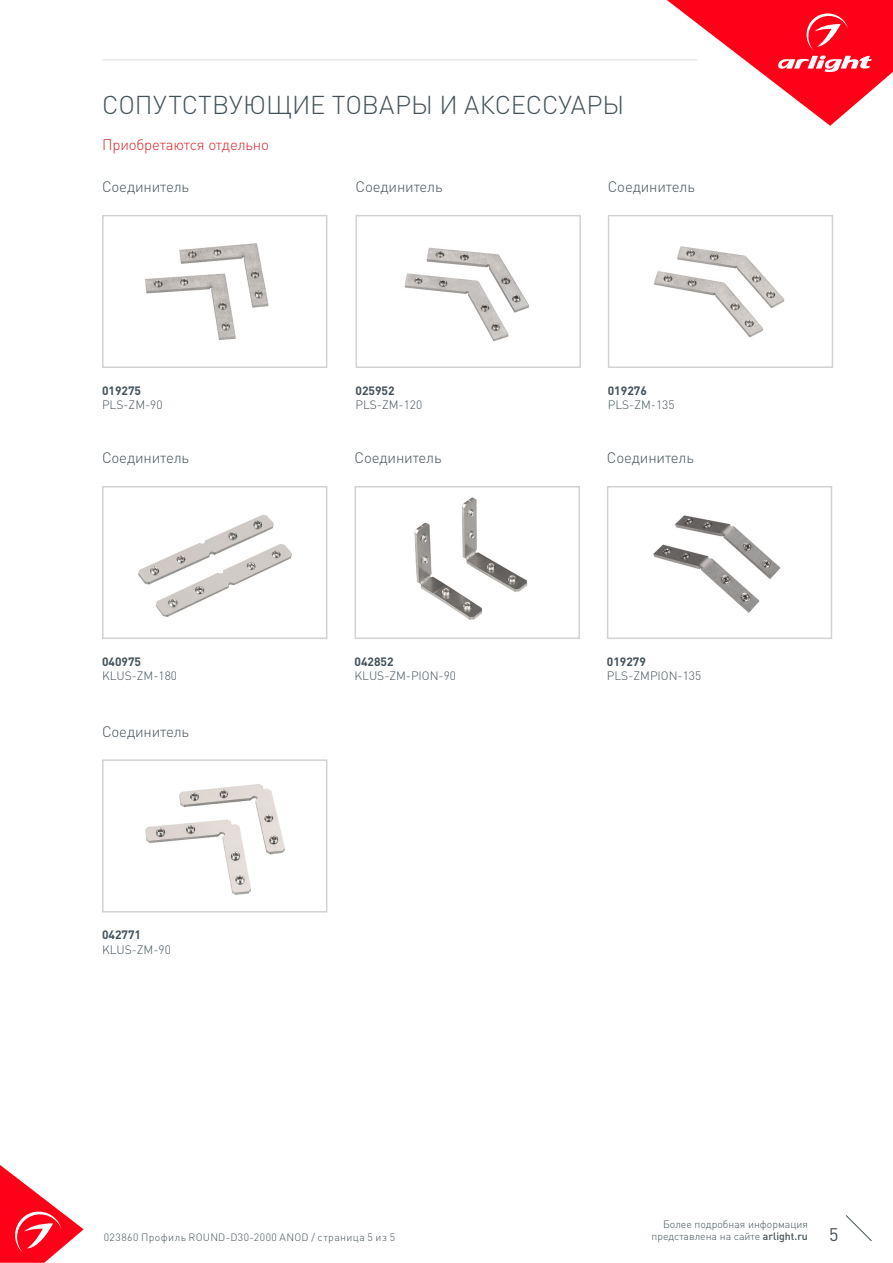
<style>
.page{position:relative;width:893px;height:1263px;background:#fff}
.page>*{position:absolute;margin:0;border:0;box-sizing:border-box;transform-origin:0 0}
.t1{font:300 25.5px "DIN Pro";color:#425159}
.t2{font:18px "DIN Pro";color:#425159}
.t3{font:300 15px "DIN Pro";letter-spacing:-.01em;color:#425159}
.t4{font:300 15px "DIN Pro";letter-spacing:-.01em;color:#d5262a}
.t5{font:300 12px "DIN Pro";color:#425159}
.t6{font:700 12px "DIN Pro";color:#425159}
.t7{font:300 10.5px "DIN Pro";color:#425159}
.t8{font:300 10.5px "DIN Pro";letter-spacing:.04em;color:#425159}
.s1{font-weight:500}
</style>
<div class="page">
<svg style="left:0;top:1165px;width:84px;height:98px"></svg>
<svg style="left:845px;top:1215px;width:27px;height:26px"></svg>
<svg style="left:667px;top:0;width:226px;height:126px"></svg>
<hr style="left:102px;top:60px;width:595px;height:1px;background:#dcdddf">
<img style="left:404px;top:247px;width:125px;height:95px">
<div style="left:355px;top:215px;width:226px;height:153px;border:2px solid #d1d2d4"></div>
<img style="left:654px;top:246px;width:131px;height:92px">
<div style="left:608px;top:215px;width:225px;height:153px;border:2px solid #d1d2d4"></div>
<img style="left:138px;top:515px;width:154px;height:102px">
<div style="left:102px;top:486px;width:225px;height:153px;border:2px solid #d1d2d4"></div>
<img style="left:145px;top:784px;width:140px;height:111px">
<div style="left:102px;top:759px;width:225px;height:153px;border:2px solid #d1d2d4"></div>
<img style="left:145px;top:243px;width:124px;height:97px">
<div style="left:102px;top:215px;width:225px;height:153px;border:2px solid #d1d2d4"></div>
<img style="left:414px;top:497px;width:114px;height:123px">
<div style="left:355px;top:486px;width:225px;height:153px;border:2px solid #d1d2d4"></div>
<img style="left:653px;top:515px;width:128px;height:98px">
<div style="left:607px;top:486px;width:225px;height:153px;border:2px solid #d1d2d4"></div>
<p class="t1" style="left:102px;top:87px;width:524px">СОПУТСТВУЮЩИЕ ТОВАРЫ И АКСЕССУАРЫ</p>
<p class="t4" style="left:102px;top:134px;width:168px">Приобретаются отдельно</p>
<p class="t3" style="left:102px;top:177px;width:89px">Соединитель</p>
<p class="t6" style="left:102px;top:382px;width:41px">019275</p>
<p class="t5" style="left:102px;top:397px;width:62px">PLS-ZM-90</p>
<p class="t3" style="left:102px;top:448px;width:89px">Соединитель</p>
<p class="t6" style="left:102px;top:653px;width:41px">040975</p>
<p class="t5" style="left:102px;top:668px;width:77px">KLUS-ZM-180</p>
<p class="t3" style="left:102px;top:721px;width:89px">Соединитель</p>
<p class="t6" style="left:102px;top:927px;width:41px">042771</p>
<p class="t5" style="left:102px;top:941px;width:70px">KLUS-ZM-90</p>
<p class="t3" style="left:355px;top:177px;width:89px">Соединитель</p>
<p class="t3" style="left:608px;top:177px;width:89px">Соединитель</p>
<p class="t6" style="left:355px;top:382px;width:41px">025952</p>
<p class="t5" style="left:355px;top:397px;width:68px">PLS-ZM-120</p>
<p class="t6" style="left:608px;top:382px;width:41px">019276</p>
<p class="t5" style="left:608px;top:397px;width:68px">PLS-ZM-135</p>
<p class="t3" style="left:355px;top:448px;width:89px">Соединитель</p>
<p class="t3" style="left:607px;top:448px;width:89px">Соединитель</p>
<p class="t6" style="left:355px;top:653px;width:41px">042852</p>
<p class="t5" style="left:355px;top:668px;width:103px">KLUS-ZM-PION-90</p>
<p class="t6" style="left:607px;top:653px;width:41px">019279</p>
<p class="t5" style="left:607px;top:668px;width:96px">PLS-ZMPION-135</p>
<p class="t7" style="left:663px;top:1216px;width:146px">Более подробная информация</p>
<p class="t7" style="left:651px;top:1229px;width:158px">представлена на сайте <span class="s1">arlight.ru</span></p>
<p class="t8" style="left:104px;top:1230px;width:293px">023860 Профиль ROUND-D30-2000 ANOD / страница 5 из 5</p>
<h2 class="t2" style="left:829px;top:1222px;width:11px">5</h2>
</div>
